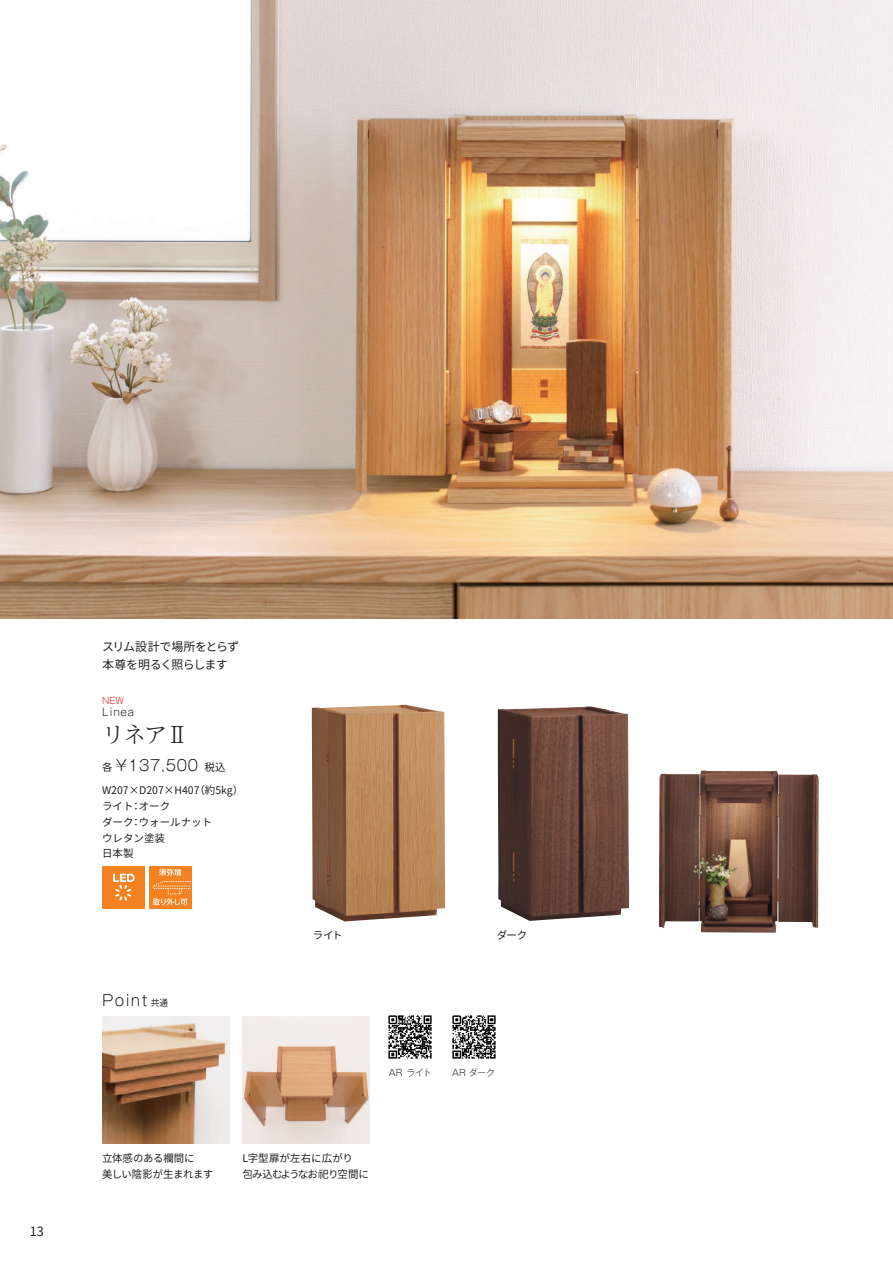
<style>
.page{position:relative;width:893px;height:1263px;background:#fff}
.page>*{position:absolute;margin:0;border:0;box-sizing:border-box;transform-origin:0 0}
.t1{font:300 22.5px "UD Reimin Pr 6 N";color:#231f20}
.t2{font:300 15px "Gothic MB101 Pr 6 N";letter-spacing:.065em;color:#231f20}
.t3{font:12.75px "Noto Sans JP";color:#231f20}
.t4{font:12px/18px "Noto Sans JP";letter-spacing:-.055em;color:#231f20}
.t5{font:10.5px/15.8px "Noto Sans JP";color:#231f20}
.t6{font:10.5px/16.5px "Noto Sans JP";letter-spacing:-.02em;color:#231f20}
.t7{font:300 10.5px "Gothic MB101 Pr 6 N";letter-spacing:.07em;color:#231f20}
.t8{font:300 9px "Gothic MB101 Pr 6 N";letter-spacing:-.01em;color:#231f20}
.t9{font:300 9px "Gothic MB101 Pr 6 N";color:#ee1d23}
.s1{font-family:"Noto Sans JP";font-weight:400;font-size:10.5px}
.s2{font-family:"Noto Sans JP";font-weight:400;font-size:9px}
</style>
<div class="page">
<img style="left:0;top:0;width:893px;height:619px">
<div style="left:102px;top:866px;width:43px;height:43px;background:#f58220"></div>
<svg style="left:113px;top:874px;width:22px;height:26px"></svg>
<div style="left:149px;top:866px;width:42px;height:43px;background:#f58220"></div>
<svg style="left:153px;top:868px;width:38px;height:37px"></svg>
<img style="left:311px;top:705px;width:134px;height:216px">
<img style="left:497px;top:706px;width:132px;height:215px">
<img style="left:659px;top:770px;width:160px;height:163px">
<img style="left:102px;top:1016px;width:128px;height:128px">
<img style="left:242px;top:1016px;width:128px;height:128px">
<img style="left:452px;top:1015px;width:44px;height:44px">
<img style="left:388px;top:1015px;width:44px;height:44px">
<p class="t3" style="left:30px;top:1224px;width:16px">13</p>
<p class="t4" style="left:102px;top:637px;width:139px">スリム設計で場所をとらず本尊を明るく照らします</p>
<p class="t7" style="left:102px;top:703px;width:34px">Linea</p>
<h1 class="t1" style="left:102px;top:716px;width:88px">リネアⅡ</h1>
<p class="t9" style="left:102px;top:693px;width:23px">NEW</p>
<h2 class="t2" style="left:102px;top:753px;width:125px"><span class="s1">各</span> ¥137,500 <span class="s1">税込</span></h2>
<p class="t5" style="left:102px;top:783px;width:143px">W207×D207×H407（約5kg）ライト：オーク<br>ダーク：ウォールナット<br>ウレタン塗装<br>日本製</p>
<h2 class="t2" style="left:102px;top:988px;width:67px">Point <span class="s2">共通</span></h2>
<p class="t5" style="left:313px;top:928px;width:31px">ライト</p>
<p class="t5" style="left:497px;top:928px;width:32px">ダーク</p>
<p class="t8" style="left:389px;top:1065px;width:44px">AR ライト</p>
<p class="t8" style="left:452px;top:1065px;width:44px">AR ダーク</p>
<p class="t6" style="left:102px;top:1150px;width:113px">立体感のある欄間に<br>美しい陰影が生まれます</p>
<p class="t6" style="left:242px;top:1150px;width:128px">L字型扉が左右に広がり<br>包み込むようなお祀り空間に</p>
</div>
